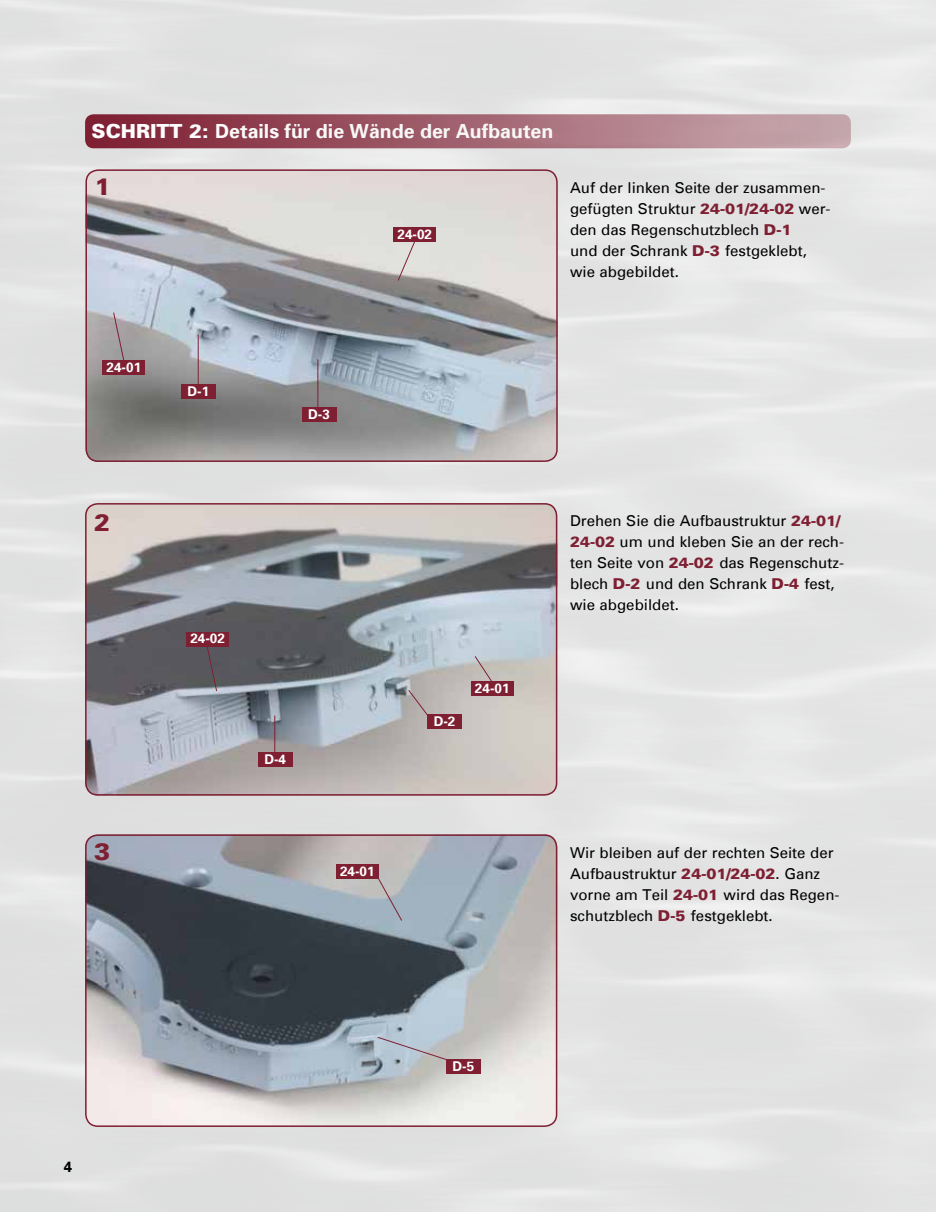
<style>
.page{position:relative;width:936px;height:1212px;background:#fff}
.page>*{position:absolute;margin:0;border:0;box-sizing:border-box;transform-origin:0 0}
.t1{font:900 24px "Univers";color:#7e1f32}
.t2{font:700 19.5px "Univers";color:#fff}
.t3{font:15px/21px "Univers";color:#000}
.t4{font:700 15px "Univers";color:#000}
.t5{font:700 13.5px "Univers";color:#fff}
.s1{font-weight:900}
.s2{font-weight:900;color:#7e1f32}
</style>
<div class="page">
<div style="left:0;top:0;width:935px;height:1212px;background:#e3e3e4"></div>
<img style="left:85px;top:169px;width:472px;height:293px">
<div style="left:85px;top:169px;width:472px;height:293px;border:2px solid #7e1f32;border-radius:12px"></div>
<img style="left:85px;top:503px;width:472px;height:293px">
<div style="left:85px;top:503px;width:472px;height:293px;border:2px solid #7e1f32;border-radius:12px"></div>
<img style="left:85px;top:834px;width:472px;height:293px">
<div style="left:85px;top:834px;width:472px;height:293px;border:2px solid #7e1f32;border-radius:12px"></div>
<svg style="left:113px;top:312px;width:13px;height:48px"></svg>
<div style="left:103px;top:360px;width:42px;height:15px;background:#7e1f32"></div>
<svg style="left:397px;top:242px;width:19px;height:39px"></svg>
<div style="left:393px;top:227px;width:43px;height:15px;background:#7e1f32"></div>
<svg style="left:373px;top:871px;width:30px;height:50px"></svg>
<div style="left:336px;top:864px;width:42px;height:15px;background:#7e1f32"></div>
<div style="left:85px;top:114px;width:765px;height:34px;background:linear-gradient(to right,#7c1d30,#c9acb2);border-radius:9px"></div>
<hr style="left:198px;top:334px;width:1px;height:58px;background:#7e1f32">
<div style="left:181px;top:384px;width:34px;height:15px;background:#7e1f32"></div>
<hr style="left:317px;top:359px;width:1px;height:50px;background:#7e1f32">
<div style="left:302px;top:407px;width:34px;height:15px;background:#7e1f32"></div>
<svg style="left:204px;top:646px;width:13px;height:46px"></svg>
<div style="left:186px;top:632px;width:43px;height:14px;background:#7e1f32"></div>
<svg style="left:474px;top:655px;width:26px;height:26px"></svg>
<div style="left:471px;top:681px;width:42px;height:15px;background:#7e1f32"></div>
<hr style="left:274px;top:715px;width:1px;height:48px;background:#7e1f32">
<div style="left:258px;top:752px;width:34px;height:15px;background:#7e1f32"></div>
<svg style="left:407px;top:689px;width:30px;height:38px"></svg>
<div style="left:427px;top:714px;width:34px;height:15px;background:#7e1f32"></div>
<svg style="left:377px;top:1036px;width:90px;height:31px;background:#b6bdc4"></svg>
<div style="left:446px;top:1059px;width:34px;height:15px;background:#7e1f32"></div>
<h2 class="t2" style="left:92px;top:123px;width:463px"><span class="s1">SCHRITT 2:</span> Details für die Wände der Aufbauten</h2>
<h1 class="t1" style="left:94px;top:176px;width:18px">1</h1>
<p class="t5" style="left:397px;top:228px;width:36px">24-02</p>
<p class="t3" style="left:570px;top:178px;width:262px">Auf der linken Seite der zusammen&shy;gefügten Struktur <span class="s2">24-01/24-02</span> wer&shy;den das Regenschutzblech <span class="s2">D-1<br></span>und der Schrank <span class="s2">D-3</span> festgeklebt, wie abgebildet.</p>
<p class="t5" style="left:107px;top:361px;width:36px">24-01</p>
<p class="t5" style="left:187px;top:385px;width:23px">D-1</p>
<p class="t5" style="left:308px;top:408px;width:23px">D-3</p>
<h1 class="t1" style="left:94px;top:512px;width:18px">2</h1>
<h1 class="t1" style="left:94px;top:841px;width:18px">3</h1>
<p class="t5" style="left:190px;top:633px;width:36px">24-02</p>
<p class="t5" style="left:264px;top:753px;width:23px">D-4</p>
<p class="t5" style="left:340px;top:866px;width:36px">24-01</p>
<p class="t5" style="left:433px;top:716px;width:23px">D-2</p>
<p class="t5" style="left:475px;top:682px;width:36px">24-01</p>
<p class="t3" style="left:570px;top:512px;width:275px">Drehen Sie die Aufbaustruktur <span class="s2">24-01/<br>24-02</span> um und kleben Sie an der rech&shy;ten Seite von <span class="s2">24-02</span> das Regenschutz&shy;blech <span class="s2">D-2</span> und den Schrank <span class="s2">D-4</span> fest, wie abgebildet.</p>
<p class="t3" style="left:570px;top:843px;width:271px">Wir bleiben auf der rechten Seite der Aufbaustruktur <span class="s2">24-01/24-02</span>. Ganz vorne am Teil <span class="s2">24-01</span> wird das Regen&shy;schutzblech <span class="s2">D-5</span> festgeklebt.</p>
<p class="t4" style="left:64px;top:1160px;width:10px">4</p>
<p class="t5" style="left:452px;top:1060px;width:23px">D-5</p>
</div>
